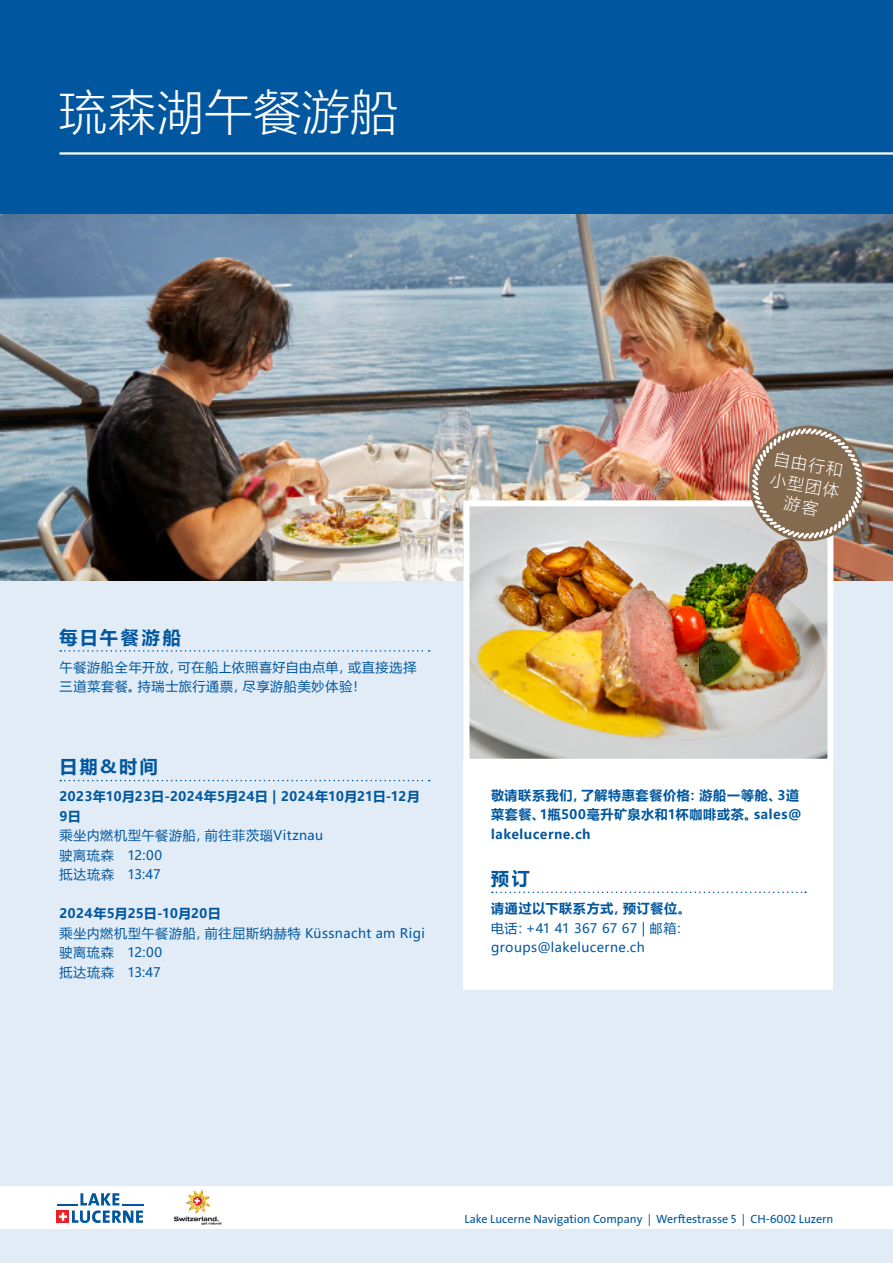
<style>
.page{position:relative;width:893px;height:1263px;background:#fff}
.page>*{position:absolute;margin:0;border:0;box-sizing:border-box;transform-origin:0 0}
.t1{font:300 48px "Microsoft Ya Hei";letter-spacing:.01em;color:#fff}
.t2{font:700 18px "Microsoft Ya Hei";letter-spacing:.15em;color:#01579f}
.t3{font:300 16.5px/21px "Microsoft Ya Hei";color:#fff;text-align:center}
.t4{font:13.05px/19.5px "Microsoft Ya Hei";letter-spacing:.035em;color:#01579f}
.t5{font:700 13.05px/19.5px "Microsoft Ya Hei";letter-spacing:.03em;color:#01579f}
.t6{font:13.05px/19.5px "Microsoft Ya Hei";letter-spacing:.055em;color:#01579f}
.t7{font:700 13.05px/19.5px "Microsoft Ya Hei";letter-spacing:.01em;color:#01579f}
.t8{font:700 13.05px "Microsoft Ya Hei";letter-spacing:.05em;color:#01579f}
.t9{font:12px "The Sans Os F";color:#01579f}
</style>
<div class="page">
<div style="left:0;top:581px;width:893px;height:682px;background:#e1ecf7"></div>
<div style="left:0;top:0;width:893px;height:215px;background:#01579f"></div>
<div style="left:0;top:1186px;width:893px;height:43px;background:#fff"></div>
<hr style="left:57px;top:1203px;width:21px;height:2px;background:#01579f">
<hr style="left:122px;top:1203px;width:22px;height:2px;background:#01579f">
<svg style="left:57px;top:1210px;width:2px;height:13px"></svg>
<svg style="left:59px;top:1193px;width:84px;height:30px"></svg>
<div style="left:463px;top:761px;width:370px;height:228px;background:#fff"></div>
<img style="left:174px;top:1191px;width:47px;height:33px">
<img style="left:0;top:215px;width:893px;height:365px">
<hr style="left:60px;top:152px;width:833px;height:3px;background:#fff">
<img style="left:460px;top:497px;width:376px;height:267px">
<svg style="left:492px;top:891px;width:314px;height:2px"></svg>
<svg style="left:60px;top:780px;width:370px;height:1px"></svg>
<img style="left:745px;top:421px;width:125px;height:125px">
<svg style="left:60px;top:650px;width:370px;height:2px"></svg>
<h1 class="t1" style="left:59px;top:80px;width:341px">琉森湖午餐游船</h1>
<h2 class="t2" style="left:60px;top:625px;width:123px">每日午餐游船</h2>
<p class="t6" style="left:60px;top:657px;width:358px">午餐游船全年开放，可在船上依照喜好自由点单，或直接选择三道菜套餐。持瑞士旅行通票，尽享游船美妙体验！</p>
<h2 class="t2" style="left:60px;top:754px;width:100px">日期&amp;时间</h2>
<p class="t7" style="left:60px;top:786px;width:362px">2023年10月23日-2024年5月24日 | 2024年10月21日-12月<br>9日</p>
<p class="t4" style="left:60px;top:826px;width:265px">乘坐内燃机型午餐游船，前往菲茨瑙Vitznau驶离琉森 12:00<br>抵达琉森 13:47</p>
<p class="t5" style="left:60px;top:903px;width:163px">2024年5月25日-10月20日</p>
<p class="t4" style="left:60px;top:923px;width:367px">乘坐内燃机型午餐游船，前往屈斯纳赫特 Küssnacht am Rigi驶离琉森 12:00<br>抵达琉森 13:47</p>
<p class="t3" style="left:776px;top:447px;width:72px;rotate:10deg">自由行和小型团体游客</p>
<p class="t5" style="left:491px;top:785px;width:312px">敬请联系我们，了解特惠套餐价格：游船一等舱、3道菜套餐、1瓶500毫升矿泉水和1杯咖啡或茶。sales@ lakelucerne.ch</p>
<h2 class="t2" style="left:491px;top:866px;width:40px">预订</h2>
<p class="t8" style="left:491px;top:899px;width:201px">请通过以下联系方式，预订餐位。</p>
<p class="t4" style="left:491px;top:918px;width:199px">电话：+41 41 367 67 67 | 邮箱：groups@lakelucerne.ch</p>
<p class="t9" style="left:465px;top:1211px;width:370px">Lake Lucerne Navigation Company | Werftestrasse 5 | CH-6002 Luzern</p>
</div>
